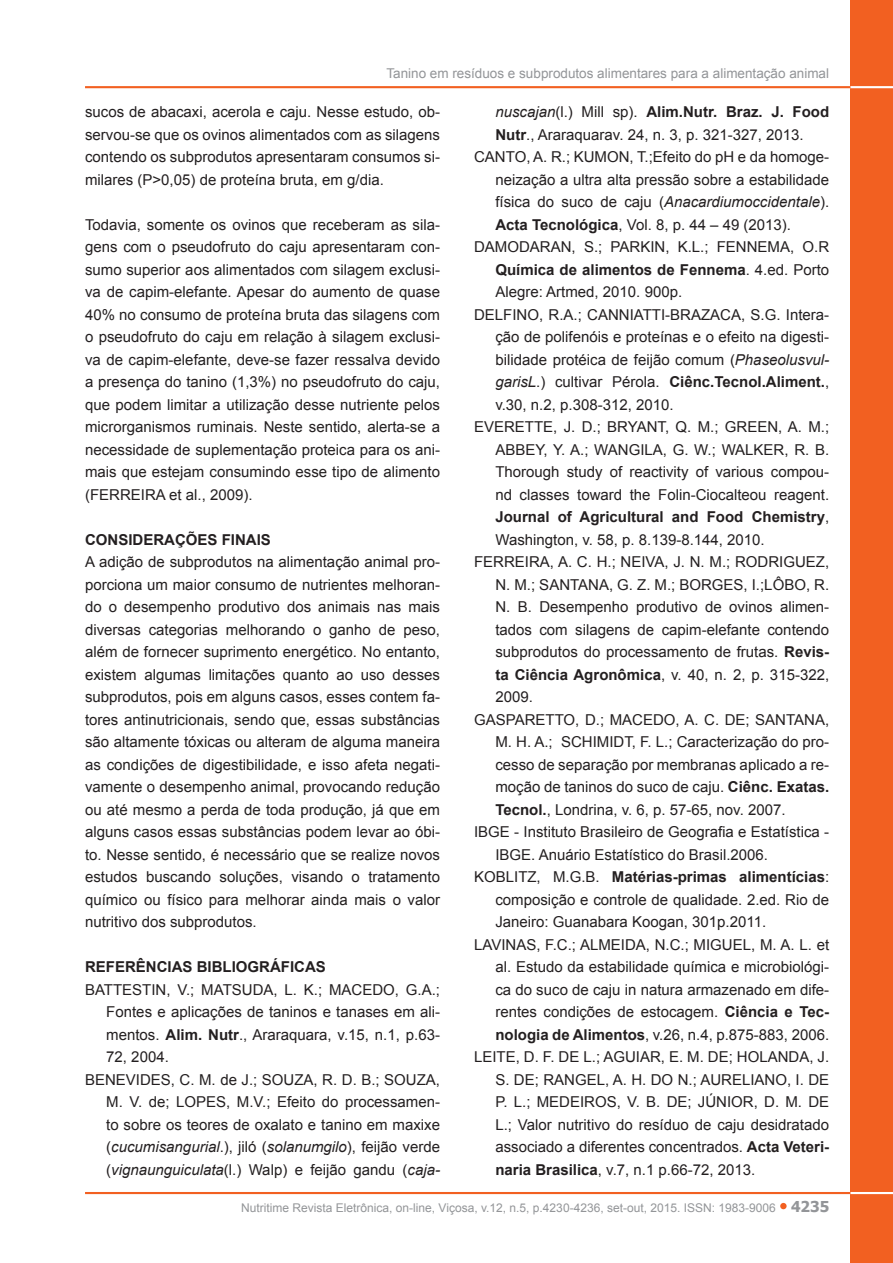
<style>
.page{position:relative;width:893px;height:1263px;background:#fff}
.page>*{position:absolute;margin:0;border:0;box-sizing:border-box;transform-origin:0 0}
.Recuo_referência{font:15px/22.5px "Arial";color:#231f20;text-align:justify}
.Corpo{font:15px/22.5px "Arial";color:#231f20;text-align:justify}
.Títulos{font:700 15px "Arial";color:#231f20}
.t1{font:13.5px "Arial";color:#939598}
.t2{font:12px "Arial";color:#939598}
.s1{font-weight:700}
.s2{font-style:italic}
.s3{font-family:"Tahoma";font-weight:700;font-size:15px}
</style>
<div class="page">
<div style="left:780px;top:1203px;width:7px;height:6px;background:#f26021;border-radius:50%"></div>
<div style="left:850px;top:0;width:43px;height:1263px;background:#f26021"></div>
<hr style="left:837px;top:1192px;width:56px;height:2px;background:#fff">
<hr style="left:85px;top:1192px;width:765px;height:2px;background:#f26021">
<hr style="left:837px;top:86px;width:56px;height:2px;background:#fff">
<hr style="left:85px;top:86px;width:765px;height:2px;background:#f26021">
<p class="t1" style="left:386px;top:64px;width:444px">Tanino em resíduos e subprodutos alimentares para a alimentação animal</p>
<p class="Corpo" style="left:85px;top:101px;width:357px">sucos de abacaxi, acerola e caju. Nesse estudo, ob&shy;servou-se que os ovinos alimentados com as silagens contendo os subprodutos apresentaram consumos si&shy;milares (P&gt;0,05) de proteína bruta, em g/dia.</p>
<p class="Corpo" style="left:85px;top:213px;width:357px">Todavia, somente os ovinos que receberam as sila&shy;gens com o pseudofruto do caju apresentaram con&shy;sumo superior aos alimentados com silagem exclusi&shy;va de capim-elefante. Apesar do aumento de quase 40% no consumo de proteína bruta das silagens com o pseudofruto do caju em relação à silagem exclusi&shy;va de capim-elefante, deve-se fazer ressalva devido a presença do tanino (1,3%) no pseudofruto do caju, que podem limitar a utilização desse nutriente pelos microrganismos ruminais. Neste sentido, alerta-se a necessidade de suplementação proteica para os ani&shy;mais que estejam consumindo esse tipo de alimento (FERREIRA et al., 2009).</p>
<p class="Títulos" style="left:85px;top:529px;width:187px">CONSIDERAÇÕES FINAIS</p>
<p class="Corpo" style="left:85px;top:551px;width:357px">A adição de subprodutos na alimentação animal pro&shy;porciona um maior consumo de nutrientes melhoran&shy;do o desempenho produtivo dos animais nas mais diversas categorias melhorando o ganho de peso, além de fornecer suprimento energético. No entanto, existem algumas limitações quanto ao uso desses subprodutos, pois em alguns casos, esses contem fa&shy;tores antinutricionais, sendo que, essas substâncias são altamente tóxicas ou alteram de alguma maneira as condições de digestibilidade, e isso afeta negati&shy;vamente o desempenho animal, provocando redução ou até mesmo a perda de toda produção, já que em alguns casos essas substâncias podem levar ao óbi&shy;to. Nesse sentido, é necessário que se realize novos estudos buscando soluções, visando o tratamento químico ou físico para melhorar ainda mais o valor nutritivo dos subprodutos.</p>
<p class="Títulos" style="left:85px;top:957px;width:242px">REFERÊNCIAS BIBLIOGRÁFICAS</p>
<p class="Recuo_referência" style="left:106px;top:978px;width:335px;text-indent:-21px">BATTESTIN, V.; MATSUDA, L. K.; MACEDO, G.A.; Fontes e aplicações de taninos e tanases em ali&shy;mentos. <span class="s1">Alim. Nutr</span>., Araraquara, v.15, n.1, p.63- 72, 2004.</p>
<p class="Recuo_referência" style="left:106px;top:1068px;width:335px;text-indent:-21px">BENEVIDES, C. M. de J.; SOUZA, R. D. B.; SOUZA, M. V. de; LOPES, M.V.; Efeito do processamen&shy;to sobre os teores de oxalato e tanino em maxixe (<span class="s2">cucumisangurial</span>.), jiló (<span class="s2">solanumgilo</span>), feijão verde (<span class="s2">vignaunguiculata</span>(l.) Walp) e feijão gandu (<span class="s2">caja-</span></p>
<p class="Recuo_referência" style="left:495px;top:101px;width:335px"><span class="s2">nuscajan</span>(l.) Mill sp). <span class="s1">Alim.Nutr. Braz. J. Food<br>Nutr</span>., Araraquarav. 24, n. 3, p. 321-327, 2013.</p>
<p class="Recuo_referência" style="left:495px;top:146px;width:335px;text-indent:-21px">CANTO, A. R.; KUMON, T.;Efeito do pH e da homoge&shy;neização a ultra alta pressão sobre a estabilidade física do suco de caju (<span class="s2">Anacardiumoccidentale</span>).<br><span class="s1">Acta Tecnológica</span>, Vol. 8, p. 44 – 49 (2013).</p>
<p class="Recuo_referência" style="left:495px;top:236px;width:335px;text-indent:-21px">DAMODARAN, S.; PARKIN, K.L.; FENNEMA, O.R <span class="s1">Química de alimentos de Fennema</span>. 4.ed. Porto Alegre: Artmed, 2010. 900p.</p>
<p class="Recuo_referência" style="left:495px;top:303px;width:335px;text-indent:-21px">DELFINO, R.A.; CANNIATTI-BRAZACA, S.G. Intera&shy;ção de polifenóis e proteínas e o efeito na digesti&shy;bilidade protéica de feijão comum (<span class="s2">Phaseolusvul&shy;garisL</span>.) cultivar Pérola. <span class="s1">Ciênc.Tecnol.Aliment.</span>, v.30, n.2, p.308-312, 2010.</p>
<p class="Recuo_referência" style="left:495px;top:416px;width:335px;text-indent:-21px">EVERETTE, J. D.; BRYANT, Q. M.; GREEN, A. M.; ABBEY, Y. A.; WANGILA, G. W.; WALKER, R. B.<br>Thorough study of reactivity of various compou&shy;nd classes toward the Folin-Ciocalteou reagent.<br><span class="s1">Journal of Agricultural and Food Chemistry</span>, Washington, v. 58, p. 8.139-8.144, 2010.</p>
<p class="Recuo_referência" style="left:495px;top:551px;width:335px;text-indent:-21px">FERREIRA, A. C. H.; NEIVA, J. N. M.; RODRIGUEZ, N. M.; SANTANA, G. Z. M.; BORGES, I.;LÔBO, R.<br>N. B. Desempenho produtivo de ovinos alimen&shy;tados com silagens de capim-elefante contendo subprodutos do processamento de frutas. <span class="s1">Revis&shy;ta Ciência Agronômica</span>, v. 40, n. 2, p. 315-322, 2009.</p>
<p class="Recuo_referência" style="left:495px;top:708px;width:335px;text-indent:-21px">GASPARETTO, D.; MACEDO, A. C. DE; SANTANA, M. H. A.; SCHIMIDT, F. L.; Caracterização do pro&shy;cesso de separação por membranas aplicado a re&shy;moção de taninos do suco de caju. <span class="s1">Ciênc. Exatas.<br>Tecnol.</span>, Londrina, v. 6, p. 57-65, nov. 2007.</p>
<p class="Recuo_referência" style="left:495px;top:821px;width:335px;text-indent:-21px">IBGE - Instituto Brasileiro de Geografia e Estatística -<br>IBGE. Anuário Estatístico do Brasil.2006.</p>
<p class="Recuo_referência" style="left:495px;top:866px;width:335px;text-indent:-21px">KOBLITZ, M.G.B. <span class="s1">Matérias-primas alimentícias</span>: composição e controle de qualidade. 2.ed. Rio de Janeiro: Guanabara Koogan, 301p.2011.</p>
<p class="Recuo_referência" style="left:495px;top:933px;width:335px;text-indent:-21px">LAVINAS, F.C.; ALMEIDA, N.C.; MIGUEL, M. A. L. et al. Estudo da estabilidade química e microbiológi&shy;ca do suco de caju in natura armazenado em dife&shy;rentes condições de estocagem. <span class="s1">Ciência e Tec&shy;nologia de Alimentos</span>, v.26, n.4, p.875-883, 2006.</p>
<p class="Recuo_referência" style="left:495px;top:1046px;width:335px;text-indent:-21px">LEITE, D. F. DE L.; AGUIAR, E. M. DE; HOLANDA, J.<br>S. DE; RANGEL, A. H. DO N.; AURELIANO, I. DE P. L.; MEDEIROS, V. B. DE; JÚNIOR, D. M. DE L.; Valor nutritivo do resíduo de caju desidratado associado a diferentes concentrados. <span class="s1">Acta Veteri&shy;naria Brasilica</span>, v.7, n.1 p.66-72, 2013.</p>
<p class="t2" style="left:241px;top:1199px;width:589px">Nutritime Revista Eletrônica, on-line, Viçosa, v.12, n.5, p.4230-4236, set-out, 2015. ISSN: 1983-9006 <span class="s3">4235</span></p>
</div>
